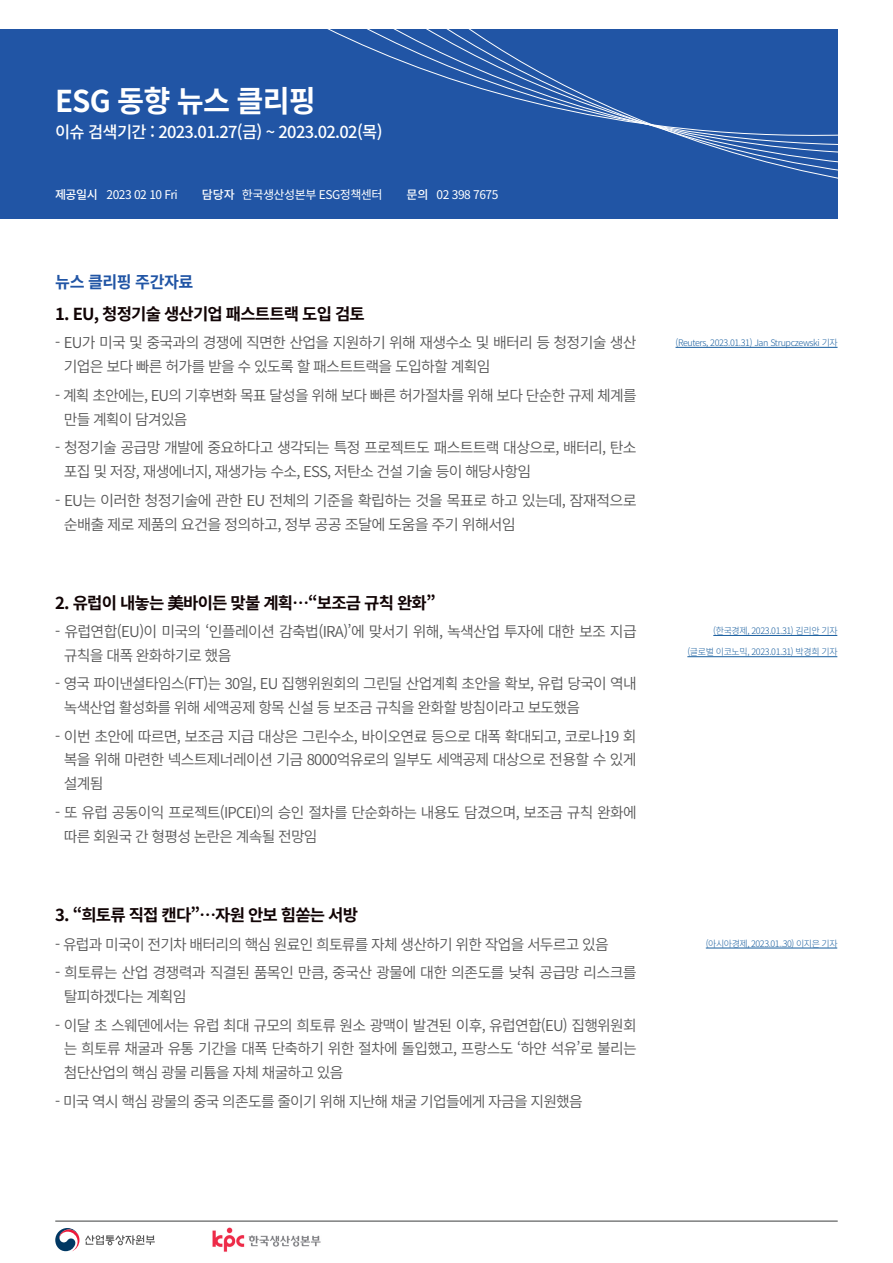
<style>
.page{position:relative;width:893px;height:1263px;background:#fff}
.page>*{position:absolute;margin:0;border:0;box-sizing:border-box;transform-origin:0 0}
.t1{font:700 30px "Source Han Sans K";letter-spacing:-.03em;color:#fff}
.t2{font:700 16.5px "Source Han Sans K";letter-spacing:-.05em;color:#110405}
.t3{font:500 16.5px "Source Han Sans K";letter-spacing:-.04em;color:#fff}
.t4{font:700 16.5px "Source Han Sans K";letter-spacing:-.03em;color:#2155a5}
.t5{font:15px/24px "Source Han Sans K";letter-spacing:-.05em;color:#575757}
.t6{font:12px "Source Han Sans K";letter-spacing:-.04em;color:#fff}
.t7{font:500 12px "Source Han Sans K";letter-spacing:-.025em;color:#fff}
.t8{font:300 9px "Source Han Sans K";letter-spacing:-.04em;color:#175d9e}
</style>
<div class="page">
<div style="left:0;top:29px;width:838px;height:189px;background:#2155a5"></div>
<svg style="left:408px;top:29px;width:430px;height:190px"></svg>
<hr style="left:55px;top:1221px;width:783px;height:1px;background:#030505">
<img style="left:212px;top:1227px;width:109px;height:25px">
<svg style="left:55px;top:1228px;width:24px;height:23px"></svg>
<svg style="left:85px;top:1235px;width:70px;height:10px"></svg>
<hr style="left:675px;top:347px;width:162px;height:1px;background:#175d9e">
<hr style="left:713px;top:635px;width:124px;height:1px;background:#175d9e">
<hr style="left:687px;top:656px;width:150px;height:1px;background:#175d9e">
<hr style="left:706px;top:948px;width:131px;height:1px;background:#175d9e">
<p class="t1" style="left:55px;top:84px;width:262px">ESG 동향 뉴스 클리핑</p>
<p class="t3" style="left:55px;top:123px;width:329px">이슈 검색기간 : 2023.01.27(금) ~ 2023.02.02(목)</p>
<p class="t7" style="left:55px;top:188px;width:44px">제공일시</p>
<p class="t6" style="left:106px;top:188px;width:73px">2023 02 10 Fri</p>
<p class="t7" style="left:202px;top:188px;width:34px">담당자</p>
<p class="t6" style="left:242px;top:188px;width:142px">한국생산성본부 ESG정책센터</p>
<p class="t7" style="left:407px;top:188px;width:24px">문의</p>
<p class="t6" style="left:437px;top:188px;width:63px">02 398 7675</p>
<p class="t4" style="left:55px;top:272px;width:140px">뉴스 클리핑 주간자료</p>
<p class="t2" style="left:55px;top:305px;width:311px">1. EU, 청정기술 생산기업 패스트트랙 도입 검토</p>
<p class="t5" style="left:64px;top:331px;width:574px;text-indent:-9px">- EU가 미국 및 중국과의 경쟁에 직면한 산업을 지원하기 위해 재생수소 및 배터리 등 청정기술 생산 기업은 보다 빠른 허가를 받을 수 있도록 할 패스트트랙을 도입하할 계획임</p>
<p class="t5" style="left:64px;top:383px;width:574px;text-indent:-9px">- 계획 초안에는, EU의 기후변화 목표 달성을 위해 보다 빠른 허가절차를 위해 보다 단순한 규제 체계를 만들 계획이 담겨있음</p>
<p class="t5" style="left:64px;top:436px;width:574px;text-indent:-9px">- 청정기술 공급망 개발에 중요하다고 생각되는 특정 프로젝트도 패스트트랙 대상으로, 배터리, 탄소 포집 및 저장, 재생에너지, 재생가능 수소, ESS, 저탄소 건설 기술 등이 해당사항임</p>
<p class="t5" style="left:64px;top:488px;width:574px;text-indent:-9px">- EU는 이러한 청정기술에 관한 EU 전체의 기준을 확립하는 것을 목표로 하고 있는데, 잠재적으로 순배출 제로 제품의 요건을 정의하고, 정부 공공 조달에 도움을 주기 위해서임</p>
<p class="t2" style="left:55px;top:593px;width:382px">2. 유럽이 내놓는 美바이든 맞불 계획…“보조금 규칙 완화”</p>
<p class="t5" style="left:64px;top:620px;width:575px;text-indent:-9px">- 유럽연합(EU)이 미국의 ‘인플레이션 감축법(IRA)’에 맞서기 위해, 녹색산업 투자에 대한 보조 지급 규칙을 대폭 완화하기로 했음</p>
<p class="t5" style="left:64px;top:672px;width:574px;text-indent:-9px">- 영국 파이낸셜타임스(FT)는 30일, EU 집행위원회의 그린딜 산업계획 초안을 확보, 유럽 당국이 역내 녹색산업 활성화를 위해 세액공제 항목 신설 등 보조금 규칙을 완화할 방침이라고 보도했음</p>
<p class="t5" style="left:64px;top:725px;width:574px;text-align:justify;text-indent:-9px">- 이번 초안에 따르면, 보조금 지급 대상은 그린수소, 바이오연료 등으로 대폭 확대되고, 코로나19 회 복을 위해 마련한 넥스트제너레이션 기금 8000억유로의 일부도 세액공제 대상으로 전용할 수 있게 설계됨</p>
<p class="t5" style="left:64px;top:800px;width:574px;text-indent:-9px">- 또 유럽 공동이익 프로젝트(IPCEI)의 승인 절차를 단순화하는 내용도 담겼으며, 보조금 규칙 완화에 따른 회원국 간 형평성 논란은 계속될 전망임</p>
<p class="t2" style="left:55px;top:905px;width:304px">3. “희토류 직접 캔다”…자원 안보 힘쏟는 서방</p>
<p class="t5" style="left:55px;top:932px;width:555px">- 유럽과 미국이 전기차 배터리의 핵심 원료인 희토류를 자체 생산하기 위한 작업을 서두르고 있음</p>
<p class="t5" style="left:64px;top:961px;width:574px;text-indent:-9px">- 희토류는 산업 경쟁력과 직결된 품목인 만큼, 중국산 광물에 대한 의존도를 낮춰 공급망 리스크를 탈피하겠다는 계획임</p>
<p class="t5" style="left:64px;top:1014px;width:574px;line-height:23.5px;text-align:justify;text-indent:-9px">- 이달 초 스웨덴에서는 유럽 최대 규모의 희토류 원소 광맥이 발견된 이후, 유럽연합(EU) 집행위원회 는 희토류 채굴과 유통 기간을 대폭 단축하기 위한 절차에 돌입했고, 프랑스도 ‘하얀 석유’로 불리는 첨단산업의 핵심 광물 리튬을 자체 채굴하고 있음</p>
<p class="t5" style="left:55px;top:1090px;width:529px">- 미국 역시 핵심 광물의 중국 의존도를 줄이기 위해 지난해 채굴 기업들에게 자금을 지원했음</p>
<p class="t8" style="left:675px;top:338px;width:164px">(Reuters, 2023.01.31) Jan Strupczewski 기자</p>
<p class="t8" style="left:713px;top:626px;width:126px">(한국경제, 2023.01.31) 김리안 기자</p>
<p class="t8" style="left:687px;top:647px;width:152px">(글로벌 이코노믹, 2023.01.31) 박경희 기자</p>
<p class="t8" style="left:706px;top:938px;width:133px">(아시아경제, 2023.01..30) 이지은 기자</p>
</div>
